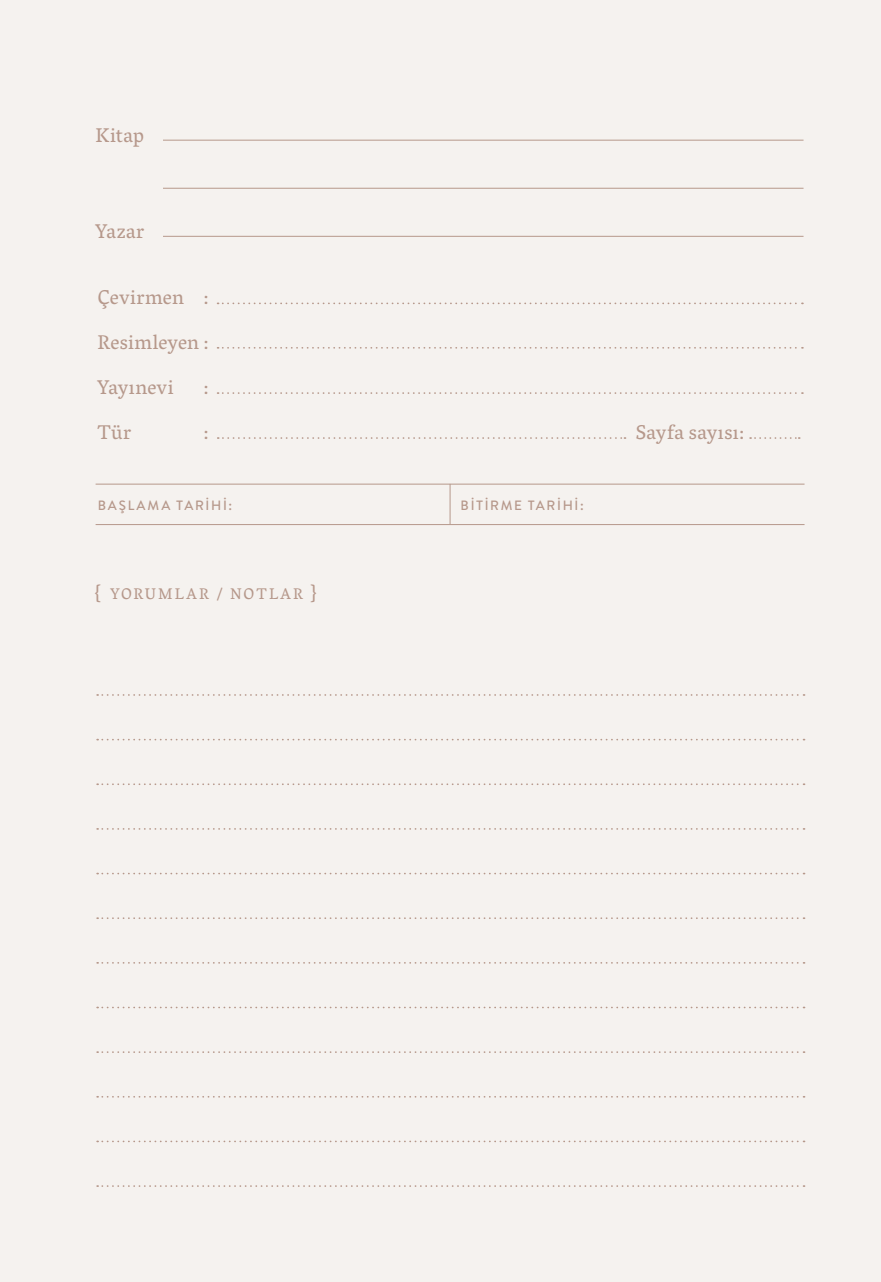
<style>
.page{position:relative;width:881px;height:1282px;background:#fff}
.page>*{position:absolute;margin:0;border:0;box-sizing:border-box;transform-origin:0 0}
.t1{font:20.25px "Vesper Libre";letter-spacing:.015em;color:#b6988b}
.t2{font:15.75px "Vesper Libre";letter-spacing:.13em;color:#b6988b}
.t3{font:500 13.5px "Brandon Text";letter-spacing:.125em;color:#b6988b}
.s1{font-size:20.25px}
</style>
<div class="page">
<div style="left:0;top:0;width:880px;height:1282px;background:#f5f2ef"></div>
<svg style="left:97px;top:1185px;width:707px;height:2px"></svg>
<svg style="left:97px;top:1141px;width:707px;height:1px"></svg>
<svg style="left:97px;top:1096px;width:707px;height:2px"></svg>
<svg style="left:97px;top:1051px;width:707px;height:2px"></svg>
<svg style="left:97px;top:1007px;width:707px;height:1px"></svg>
<svg style="left:97px;top:962px;width:707px;height:2px"></svg>
<svg style="left:97px;top:917px;width:707px;height:2px"></svg>
<svg style="left:97px;top:873px;width:707px;height:1px"></svg>
<svg style="left:97px;top:828px;width:707px;height:2px"></svg>
<svg style="left:97px;top:783px;width:707px;height:2px"></svg>
<svg style="left:97px;top:739px;width:707px;height:1px"></svg>
<svg style="left:97px;top:694px;width:707px;height:2px"></svg>
<svg style="left:217px;top:347px;width:585px;height:2px"></svg>
<svg style="left:217px;top:392px;width:585px;height:2px"></svg>
<svg style="left:217px;top:303px;width:585px;height:1px"></svg>
<svg style="left:218px;top:437px;width:407px;height:2px"></svg>
<svg style="left:749px;top:437px;width:50px;height:2px"></svg>
<hr style="left:449px;top:484px;width:1px;height:40px;background:#b6988b">
<hr style="left:96px;top:484px;width:708px;height:1px;background:#b6988b">
<hr style="left:96px;top:524px;width:708px;height:1px;background:#b6988b">
<hr style="left:163px;top:140px;width:640px;height:1px;background:#b6988b">
<hr style="left:163px;top:188px;width:640px;height:1px;background:#b6988b">
<hr style="left:163px;top:236px;width:640px;height:1px;background:#b6988b">
<p class="t1" style="left:96px;top:123px;width:50px">Kitap</p>
<p class="t1" style="left:96px;top:220px;width:50px">Yazar</p>
<p class="t1" style="left:97px;top:285px;width:113px">Çevirmen :</p>
<p class="t1" style="left:97px;top:330px;width:113px">Resimleyen :</p>
<p class="t1" style="left:97px;top:375px;width:78px">Yayınevi</p>
<p class="t1" style="left:203px;top:375px;width:7px">:</p>
<p class="t1" style="left:97px;top:420px;width:35px">Tür</p>
<p class="t1" style="left:203px;top:420px;width:7px">:</p>
<p class="t1" style="left:635px;top:420px;width:110px">Sayfa sayısı:</p>
<p class="t3" style="left:98px;top:496px;width:136px">BAŞLAMA TARİHİ:</p>
<p class="t3" style="left:460px;top:496px;width:124px">BİTİRME TARİHİ:</p>
<p class="t2" style="left:95px;top:584px;width:224px"><span class="s1">{</span> YORUMLAR / NOTLAR <span class="s1">}</span></p>
</div>
